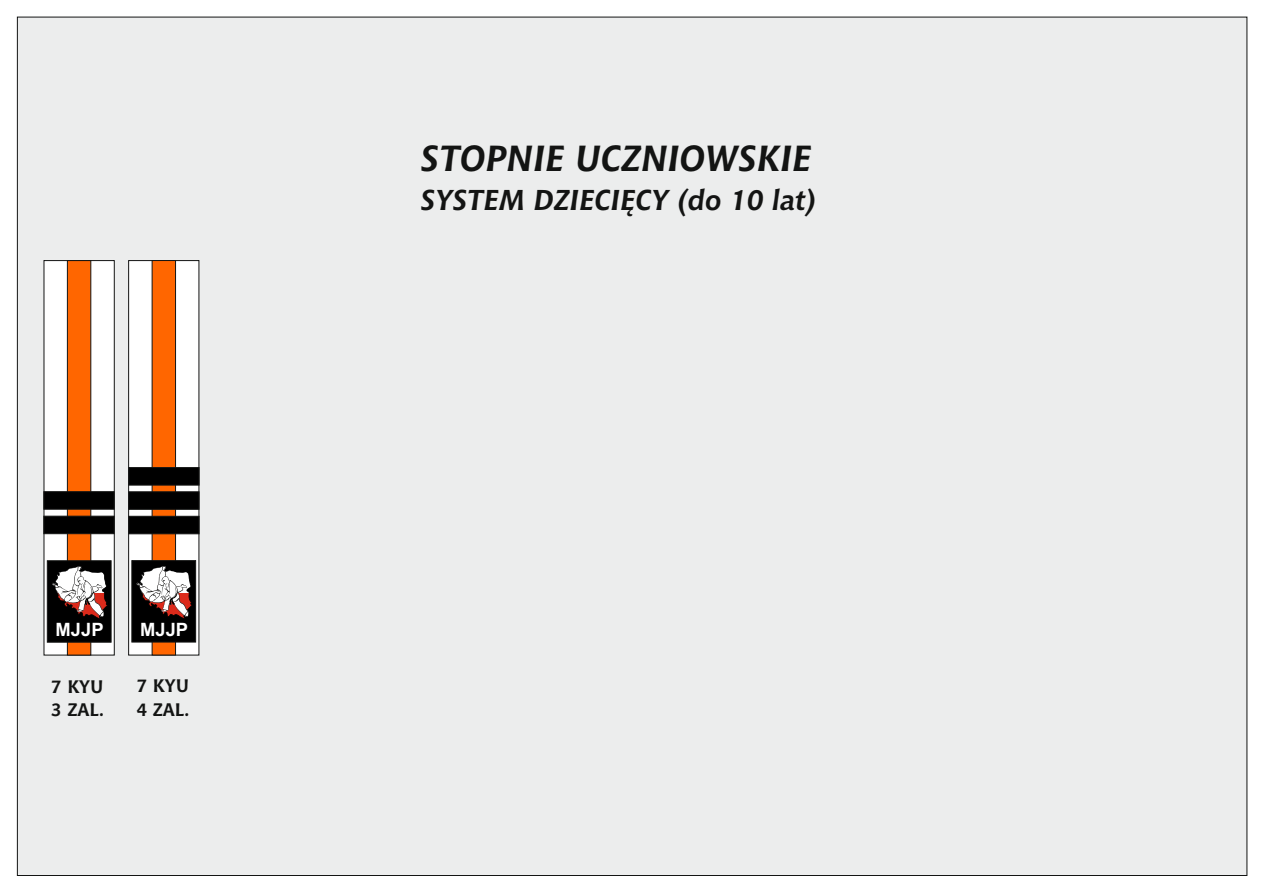
<style>
.page{position:relative;width:1263px;height:893px;background:#fff}
.page>*{position:absolute;margin:0;border:0;box-sizing:border-box;transform-origin:0 0}
.t1{font:italic 700 36px "Chianti BT";color:#131413}
.t2{font:italic 700 28.5px "Chianti BT";color:#131413}
.t3{font:700 18.45px "Arial";color:#fff}
.t4{font:700 18px/23.7px "Chianti BT";color:#131413}
</style>
<div class="page">
<div style="left:17px;top:16px;width:1231px;height:860px;background:#eceded"></div>
<svg style="left:43px;top:260px;width:72px;height:396px"></svg>
<svg style="left:128px;top:260px;width:72px;height:396px"></svg>
<p class="t3" style="left:56px;top:622px;width:50px">MJJP</p>
<p class="t3" style="left:140px;top:622px;width:50px">MJJP</p>
<p class="t4" style="left:51px;top:676px;width:55px">7 KYU<br>3 ZAL.</p>
<p class="t4" style="left:136px;top:676px;width:55px">7 KYU<br>4 ZAL.</p>
<p class="t1" style="left:421px;top:144px;width:393px">STOPNIE UCZNIOWSKIE</p>
<p class="t2" style="left:421px;top:189px;width:398px">SYSTEM DZIECIĘCY (do 10 lat)</p>
</div>
